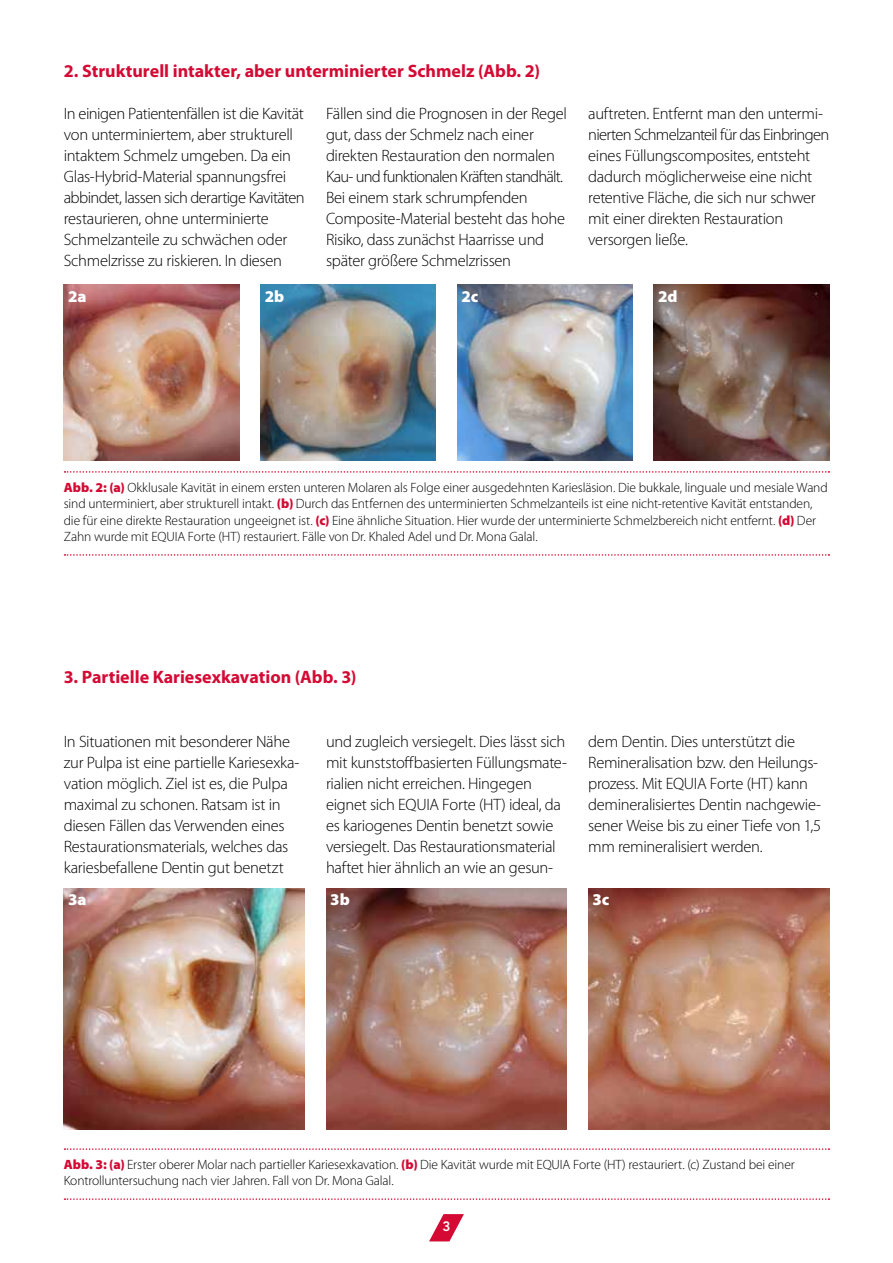
<style>
.page{position:relative;width:893px;height:1263px;background:#fff}
.page>*{position:absolute;margin:0;border:0;box-sizing:border-box;transform-origin:0 0}
.t1{font:700 18px "Myriad Pro";color:#d40a34}
.t2{font:300 16.5px/21px "Myriad Pro";letter-spacing:-.02em;color:#000}
.t3{font:900 16.5px "Myriad Pro";letter-spacing:-.005em;color:#fff}
.t4{font:300 13.5px/16.5px "Myriad Pro";letter-spacing:-.01em;color:#000}
.t5{font:800 13.5px "Avenir LT Std";color:#fff}
.s1{font-weight:900;color:#d40a34}
</style>
<div class="page">
<svg style="left:429px;top:1214px;width:35px;height:27px"></svg>
<img style="left:64px;top:285px;width:175px;height:175px">
<svg style="left:65px;top:471px;width:764px;height:2px"></svg>
<svg style="left:65px;top:554px;width:764px;height:2px"></svg>
<img style="left:260px;top:285px;width:176px;height:175px">
<img style="left:457px;top:285px;width:175px;height:175px">
<img style="left:654px;top:285px;width:175px;height:175px">
<img style="left:588px;top:889px;width:241px;height:241px">
<img style="left:64px;top:889px;width:241px;height:241px">
<img style="left:326px;top:889px;width:241px;height:241px">
<svg style="left:65px;top:1148px;width:764px;height:2px"></svg>
<svg style="left:65px;top:1198px;width:764px;height:2px"></svg>
<p class="t1" style="left:64px;top:61px;width:478px">2. Strukturell intakter, aber unterminierter Schmelz (Abb. 2)</p>
<p class="t2" style="left:64px;top:103px;width:242px">In einigen Patientenfällen ist die Kavität von unterminiertem, aber strukturell intaktem Schmelz umgeben. Da ein Glas-Hybrid-Material spannungsfrei abbindet, lassen sich derartige Kavitäten restaurieren, ohne unterminierte Schmelzanteile zu schwächen oder Schmelzrisse zu riskieren. In diesen</p>
<p class="t2" style="left:326px;top:103px;width:242px">Fällen sind die Prognosen in der Regel gut, dass der Schmelz nach einer direkten Restauration den normalen Kau- und funktionalen Kräften standhält.<br>Bei einem stark schrumpfenden Composite-Material besteht das hohe Risiko, dass zunächst Haarrisse und später größere Schmelzrissen</p>
<p class="t2" style="left:588px;top:103px;width:242px">auftreten. Entfernt man den untermi&shy;nierten Schmelzanteil für das Einbringen eines Füllungscomposites, entsteht dadurch möglicherweise eine nicht retentive Fläche, die sich nur schwer mit einer direkten Restauration versorgen ließe.</p>
<p class="t3" style="left:68px;top:287px;width:20px">2a</p>
<p class="t3" style="left:265px;top:287px;width:21px">2b</p>
<p class="t3" style="left:461px;top:287px;width:18px">2c</p>
<p class="t3" style="left:658px;top:287px;width:21px">2d</p>
<p class="t4" style="left:64px;top:479px;width:765px"><span class="s1">Abb. 2: (a)</span> Okklusale Kavität in einem ersten unteren Molaren als Folge einer ausgedehnten Kariesläsion. Die bukkale, linguale und mesiale Wand sind unterminiert, aber strukturell intakt. <span class="s1">(b)</span> Durch das Entfernen des unterminierten Schmelzanteils ist eine nicht-retentive Kavität entstanden, die für eine direkte Restauration ungeeignet ist. <span class="s1">(c)</span> Eine ähnliche Situation. Hier wurde der unterminierte Schmelzbereich nicht entfernt. <span class="s1">(d)</span> Der Zahn wurde mit EQUIA Forte (HT) restauriert. Fälle von Dr. Khaled Adel und Dr. Mona Galal.</p>
<p class="t1" style="left:64px;top:667px;width:294px">3. Partielle Kariesexkavation (Abb. 3)</p>
<p class="t2" style="left:64px;top:731px;width:237px">In Situationen mit besonderer Nähe zur Pulpa ist eine partielle Kariesexka&shy;vation möglich. Ziel ist es, die Pulpa maximal zu schonen. Ratsam ist in diesen Fällen das Verwenden eines Restaurationsmaterials, welches das kariesbefallene Dentin gut benetzt</p>
<p class="t2" style="left:326px;top:731px;width:242px">und zugleich versiegelt. Dies lässt sich mit kunststoffbasierten Füllungsmate&shy;rialien nicht erreichen. Hingegen eignet sich EQUIA Forte (HT) ideal, da es kariogenes Dentin benetzt sowie versiegelt. Das Restaurationsmaterial haftet hier ähnlich an wie an gesun-</p>
<p class="t2" style="left:588px;top:731px;width:234px">dem Dentin. Dies unterstützt die Remineralisation bzw. den Heilungs&shy;prozess. Mit EQUIA Forte (HT) kann demineralisiertes Dentin nachgewie&shy;sener Weise bis zu einer Tiefe von 1,5 mm remineralisiert werden.</p>
<p class="t3" style="left:68px;top:890px;width:20px">3a</p>
<p class="t3" style="left:330px;top:890px;width:21px">3b</p>
<p class="t3" style="left:592px;top:890px;width:18px">3c</p>
<p class="t4" style="left:64px;top:1156px;width:732px"><span class="s1">Abb. 3: (a)</span> Erster oberer Molar nach partieller Kariesexkavation. <span class="s1">(b)</span> Die Kavität wurde mit EQUIA Forte (HT) restauriert. (c) Zustand bei einer<br>Kontrolluntersuchung nach vier Jahren. Fall von Dr. Mona Galal.</p>
<p class="t5" style="left:442px;top:1218px;width:9px">3</p>
</div>
